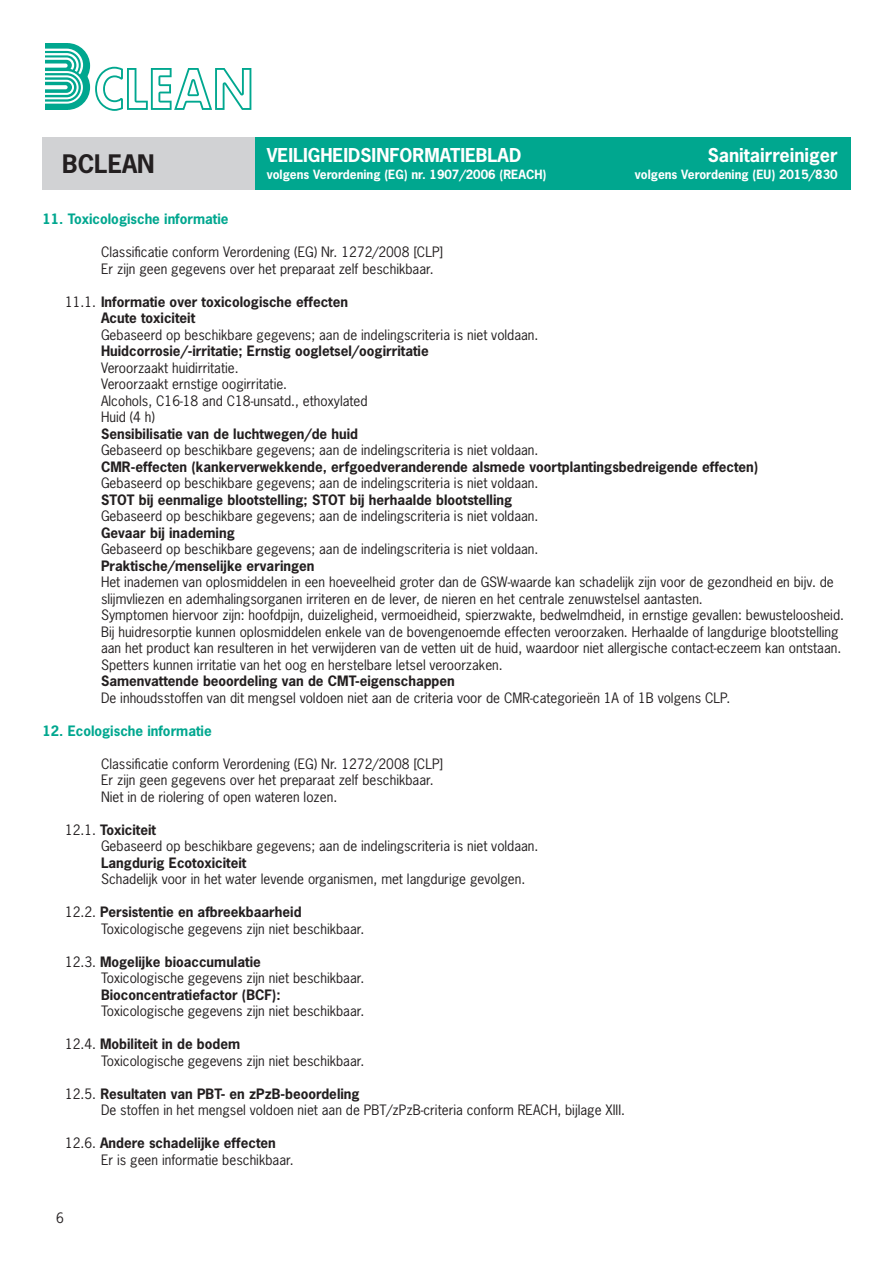
<style>
.page{position:relative;width:893px;height:1263px;background:#fff}
.page>*{position:absolute;margin:0;border:0;box-sizing:border-box;transform-origin:0 0}
.t1{font:700 24px "News Gothic Std";color:#231f20}
.t2{font:700 18px "News Gothic Std";color:#fff}
.t3{font:13.5px/16.5px "News Gothic Std";color:#231f20}
.t4{font:700 13.5px/16.5px "News Gothic Std";color:#231f20}
.t5{font:700 13.5px "News Gothic Std";color:#00a78f}
.t6{font:700 12px "News Gothic Std";color:#fff}
.s1{font-weight:400}
.s2{font-weight:700}
</style>
<div class="page">
<svg style="left:45px;top:43px;width:206px;height:68px"></svg>
<div style="left:43px;top:137px;width:212px;height:53px;background:#d1d2d4"></div>
<div style="left:255px;top:137px;width:595px;height:53px;background:#00a78f"></div>
<h1 class="t1" style="left:62px;top:148px;width:94px">BCLEAN</h1>
<h2 class="t2" style="left:267px;top:143px;width:256px">VEILIGHEIDSINFORMATIEBLAD</h2>
<h2 class="t2" style="left:708px;top:143px;width:132px">Sanitairreiniger</h2>
<p class="t6" style="left:267px;top:167px;width:281px">volgens Verordening (EG) nr. 1907/2006 (REACH)</p>
<p class="t6" style="left:635px;top:167px;width:204px">volgens Verordening (EU) 2015/830</p>
<p class="t5" style="left:43px;top:210px;width:187px">11. Toxicologische informatie</p>
<p class="t3" style="left:101px;top:244px;width:344px">Classificatie conform Verordening (EG) Nr. 1272/2008 [CLP]<br>Er zijn geen gegevens over het preparaat zelf beschikbaar.</p>
<p class="t4" style="left:101px;top:293px;width:249px;text-indent:-36px"><span class="s1">11.1.</span> Informatie over toxicologische effecten<br>Acute toxiciteit</p>
<p class="t3" style="left:101px;top:326px;width:439px">Gebaseerd op beschikbare gegevens; aan de indelingscriteria is niet voldaan.</p>
<p class="t4" style="left:101px;top:342px;width:329px">Huidcorrosie/-irritatie; Ernstig oogletsel/oogirritatie</p>
<p class="t3" style="left:101px;top:359px;width:268px">Veroorzaakt huidirritatie.<br>Veroorzaakt ernstige oogirritatie.<br>Alcohols, C16-18 and C18-unsatd., ethoxylated<br>Huid (4 h)</p>
<p class="t4" style="left:101px;top:425px;width:259px">Sensibilisatie van de luchtwegen/de huid</p>
<p class="t3" style="left:101px;top:442px;width:439px">Gebaseerd op beschikbare gegevens; aan de indelingscriteria is niet voldaan.</p>
<p class="t4" style="left:101px;top:458px;width:659px">CMR-effecten (kankerverwekkende, erfgoedveranderende alsmede voortplantingsbedreigende effecten)</p>
<p class="t3" style="left:101px;top:475px;width:439px">Gebaseerd op beschikbare gegevens; aan de indelingscriteria is niet voldaan.</p>
<p class="t4" style="left:101px;top:491px;width:413px">STOT bij eenmalige blootstelling; STOT bij herhaalde blootstelling</p>
<p class="t3" style="left:101px;top:508px;width:439px">Gebaseerd op beschikbare gegevens; aan de indelingscriteria is niet voldaan.</p>
<p class="t4" style="left:101px;top:524px;width:135px">Gevaar bij inademing</p>
<p class="t3" style="left:101px;top:541px;width:439px">Gebaseerd op beschikbare gegevens; aan de indelingscriteria is niet voldaan.</p>
<p class="t4" style="left:101px;top:557px;width:215px">Praktische/menselijke ervaringen</p>
<p class="t3" style="left:101px;top:574px;width:744px">Het inademen van oplosmiddelen in een hoeveelheid groter dan de GSW-waarde kan schadelijk zijn voor de gezondheid en bijv. de slijmvliezen en ademhalingsorganen irriteren en de lever, de nieren en het centrale zenuwstelsel aantasten.<br>Symptomen hiervoor zijn: hoofdpijn, duizeligheid, vermoeidheid, spierzwakte, bedwelmdheid, in ernstige gevallen: bewusteloosheid.<br>Bij huidresorptie kunnen oplosmiddelen enkele van de bovengenoemde effecten veroorzaken. Herhaalde of langdurige blootstelling aan het product kan resulteren in het verwijderen van de vetten uit de huid, waardoor niet allergische contact-eczeem kan ontstaan.<br>Spetters kunnen irritatie van het oog en herstelbare letsel veroorzaken.</p>
<p class="t4" style="left:101px;top:672px;width:355px">Samenvattende beoordeling van de CMT-eigenschappen</p>
<p class="t3" style="left:101px;top:689px;width:631px">De inhoudsstoffen van dit mengsel voldoen niet aan de criteria voor de CMR-categorieën 1A of 1B volgens CLP.</p>
<p class="t5" style="left:43px;top:721px;width:171px">12. Ecologische informatie</p>
<p class="t3" style="left:101px;top:755px;width:344px">Classificatie conform Verordening (EG) Nr. 1272/2008 [CLP]<br>Er zijn geen gegevens over het preparaat zelf beschikbaar.<br>Niet in de riolering of open wateren lozen.</p>
<p class="t3" style="left:101px;top:821px;width:439px;text-indent:-36px">12.1. <span class="s2">Toxiciteit<br></span>Gebaseerd op beschikbare gegevens; aan de indelingscriteria is niet voldaan.</p>
<p class="t4" style="left:101px;top:854px;width:147px">Langdurig Ecotoxiciteit</p>
<p class="t3" style="left:101px;top:870px;width:426px">Schadelijk voor in het water levende organismen, met langdurige gevolgen.</p>
<p class="t3" style="left:101px;top:903px;width:265px;text-indent:-36px">12.2. <span class="s2">Persistentie en afbreekbaarheid<br></span>Toxicologische gegevens zijn niet beschikbaar.</p>
<p class="t3" style="left:101px;top:953px;width:265px;text-indent:-36px">12.3. <span class="s2">Mogelijke bioaccumulatie<br></span>Toxicologische gegevens zijn niet beschikbaar.</p>
<p class="t4" style="left:101px;top:986px;width:181px">Bioconcentratiefactor (BCF):</p>
<p class="t3" style="left:101px;top:1002px;width:265px">Toxicologische gegevens zijn niet beschikbaar.</p>
<p class="t3" style="left:101px;top:1035px;width:265px;text-indent:-36px">12.4. <span class="s2">Mobiliteit in de bodem<br></span>Toxicologische gegevens zijn niet beschikbaar.</p>
<p class="t3" style="left:101px;top:1085px;width:526px;text-indent:-36px">12.5. <span class="s2">Resultaten van PBT- en zPzB-beoordeling<br></span>De stoffen in het mengsel voldoen niet aan de PBT/zPzB-criteria conform REACH, bijlage XIII.</p>
<p class="t3" style="left:101px;top:1134px;width:194px;text-indent:-36px">12.6. <span class="s2">Andere schadelijke effecten<br></span>Er is geen informatie beschikbaar.</p>
<p class="t3" style="left:56px;top:1210px;width:9px">6</p>
</div>
